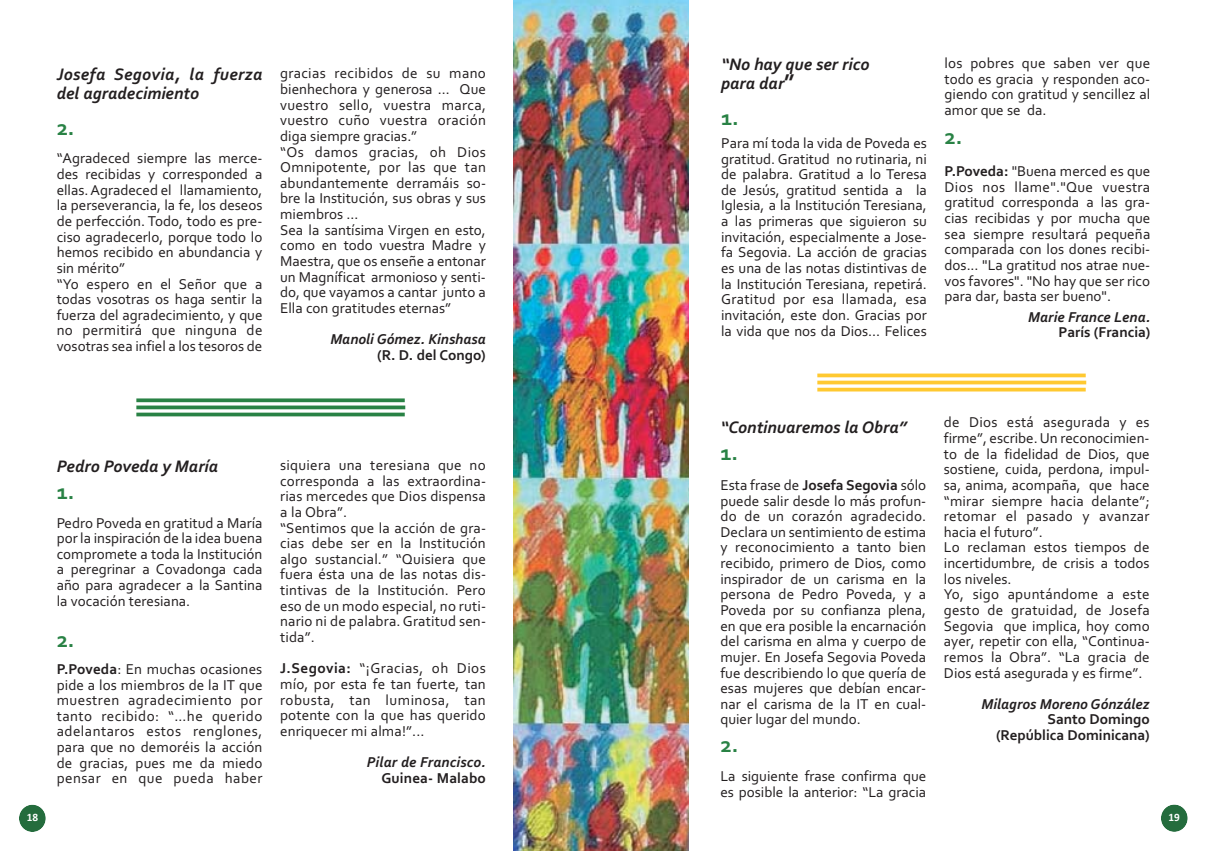
<style>
.page{position:relative;width:1205px;height:851px;background:#fff}
.page>*{position:absolute;margin:0;border:0;box-sizing:border-box;transform-origin:0 0}
.t1{font:700 22.5px "Corbel";color:#298245}
.t2{font:italic 700 17.5px/18.8px "Corbel";color:#231f20}
.t3{font:15px/15.6px "Corbel";color:#231f20;text-align:justify}
.t4{font:italic 700 15px "Corbel";color:#231f20}
.t5{font:700 15px/15.6px "Corbel";color:#231f20;text-align:right}
.t6{font:700 11.25px "Calibri";color:#fff}
.s1{font-weight:700}
.s2{font-style:normal;font-size:22.5px}
</style>
<div class="page">
<svg style="left:817px;top:373px;width:268px;height:4px"></svg>
<svg style="left:817px;top:380px;width:269px;height:4px"></svg>
<svg style="left:817px;top:387px;width:268px;height:4px"></svg>
<svg style="left:136px;top:398px;width:269px;height:4px"></svg>
<svg style="left:136px;top:405px;width:269px;height:4px"></svg>
<svg style="left:136px;top:412px;width:269px;height:4px"></svg>
<img style="left:513px;top:0;width:175px;height:850px">
<svg style="left:19px;top:804px;width:27px;height:28px"></svg>
<svg style="left:1161px;top:804px;width:27px;height:28px"></svg>
<p class="t2" style="left:57px;top:67px;width:207px">Josefa Segovia, la fuerza del agradecimiento</p>
<h1 class="t1" style="left:57px;top:119px;width:19px">2.</h1>
<p class="t3" style="left:57px;top:152px;width:207px;text-align:left">“Agradeced siempre las merce‐ des recibidas y corresponded a ellas. Agradeced el llamamiento, la perseverancia, la fe, los deseos de perfección. Todo, todo es pre‐ ciso agradecerlo, porque todo lo hemos recibido en abundancia y sin mérito”<br>“Yo espero en el Señor que a todas vosotras os haga sentir la fuerza del agradecimiento, y que no permitirá que ninguna de vosotras sea infiel a los tesoros de</p>
<p class="t3" style="left:280px;top:67px;width:207px;text-align:left">gracias recibidos de su mano bienhechora y generosa … Que vuestro sello, vuestra marca, vuestro cuño vuestra oración diga siempre gracias.”<br>“Os damos gracias, oh Dios<br>Omnipotente, por las que tan abundantemente derramáis so‐ bre la Institución, sus obras y sus miembros …<br>Sea la santísima Virgen en esto, como en todo vuestra Madre y<br>Maestra, que os enseñe a entonar un Magníficat armonioso y senti‐ do, que vayamos a cantar junto a<br>Ella con gratitudes eternas”</p>
<p class="t4" style="left:330px;top:333px;width:157px">Manoli Gómez. Kinshasa</p>
<p class="t5" style="left:377px;top:348px;width:110px">(R. D. del Congo)</p>
<p class="t2" style="left:57px;top:458px;width:163px">Pedro Poveda y María</p>
<h1 class="t1" style="left:57px;top:483px;width:19px">1.</h1>
<p class="t3" style="left:57px;top:516px;width:207px">Pedro Poveda en gratitud a María por la inspiración de la idea buena compromete a toda la Institución a peregrinar a Covadonga cada año para agradecer a la Santina la vocación teresiana.</p>
<h1 class="t1" style="left:57px;top:631px;width:19px">2.</h1>
<p class="t3" style="left:57px;top:662px;width:207px"><span class="s1">P.Poveda</span>: En muchas ocasiones pide a los miembros de la IT que muestren agradecimiento por tanto recibido: “…he querido adelantaros estos renglones, para que no demoréis la acción de gracias, pues me da miedo pensar en que pueda haber</p>
<p class="t3" style="left:280px;top:458px;width:207px;text-align:left">siquiera una teresiana que no corresponda a las extraordina‐ rias mercedes que Dios dispensa a la Obra”.<br>“Sentimos que la acción de gra‐ cias debe ser en la Institución algo sustancial.” “Quisiera que fuera ésta una de las notas dis‐ tintivas de la Institución. Pero eso de un modo especial, no ruti‐ nario ni de palabra. Gratitud sen‐ tida”.</p>
<p class="t3" style="left:280px;top:661px;width:207px"><span class="s1">J.Segovia:</span> “¡Gracias, oh Dios mío, por esta fe tan fuerte, tan robusta, tan luminosa, tan potente con la que has querido enriquecer mi alma!”...</p>
<p class="t4" style="left:367px;top:756px;width:121px">Pilar de Francisco.</p>
<p class="t5" style="left:381px;top:771px;width:106px">Guinea‐ Malabo</p>
<p class="t2" style="left:721px;top:56px;width:150px">“No hay que ser rico para dar<span class="s2">”</span></p>
<h1 class="t1" style="left:721px;top:109px;width:19px">1.</h1>
<p class="t3" style="left:721px;top:137px;width:207px">Para mí toda la vida de Poveda es gratitud. Gratitud no rutinaria, ni de palabra. Gratitud a lo Teresa de Jesús, gratitud sentida a la Iglesia, a la Institución Teresiana, a las primeras que siguieron su invitación, especialmente a Jose‐ fa Segovia. La acción de gracias es una de las notas distintivas de la Institución Teresiana, repetirá.<br>Gratitud por esa llamada, esa invitación, este don. Gracias por la vida que nos da Dios... Felices</p>
<p class="t3" style="left:944px;top:57px;width:207px">los pobres que saben ver que todo es gracia y responden aco‐ giendo con gratitud y sencillez al amor que se da.</p>
<h1 class="t1" style="left:944px;top:128px;width:19px">2.</h1>
<p class="t3" style="left:944px;top:165px;width:207px"><span class="s1">P.Poveda:</span> "Buena merced es que Dios nos llame"."Que vuestra gratitud corresponda a las gra‐ cias recibidas y por mucha que sea siempre resultará pequeña comparada con los dones recibi‐ dos... "La gratitud nos atrae nue‐ vos favores". "No hay que ser rico para dar, basta ser bueno".</p>
<p class="t4" style="left:1028px;top:311px;width:123px">Marie France Lena.</p>
<p class="t5" style="left:1058px;top:326px;width:93px">París (Francia)</p>
<p class="t2" style="left:720px;top:419px;width:188px">“Continuaremos la Obra”</p>
<h1 class="t1" style="left:720px;top:444px;width:19px">1.</h1>
<p class="t3" style="left:720px;top:478px;width:207px">Esta frase de <span class="s1">Josefa Segovia</span> sólo puede salir desde lo más profun‐ do de un corazón agradecido.<br>Declara un sentimiento de estima y reconocimiento a tanto bien recibido, primero de Dios, como inspirador de un carisma en la persona de Pedro Poveda, y a Poveda por su confianza plena, en que era posible la encarnación del carisma en alma y cuerpo de mujer. En Josefa Segovia Poveda fue describiendo lo que quería de esas mujeres que debían encar‐ nar el carisma de la IT en cual‐ quier lugar del mundo.</p>
<h1 class="t1" style="left:720px;top:735px;width:19px">2.</h1>
<p class="t3" style="left:720px;top:769px;width:207px">La siguiente frase confirma que es posible la anterior: “La gracia</p>
<p class="t3" style="left:944px;top:416px;width:207px;text-align:left">de Dios está asegurada y es firme”, escribe. Un reconocimien‐ to de la fidelidad de Dios, que sostiene, cuida, perdona, impul‐ sa, anima, acompaña, que hace “mirar siempre hacia delante”; retomar el pasado y avanzar hacia el futuro”.<br>Lo reclaman estos tiempos de incertidumbre, de crisis a todos los niveles.<br>Yo, sigo apuntándome a este gesto de gratuidad, de Josefa<br>Segovia que implica, hoy como ayer, repetir con ella, “Continua‐ remos la Obra”. “La gracia de<br>Dios está asegurada y es firme”.</p>
<p class="t4" style="left:981px;top:698px;width:170px">Milagros Moreno Gónzález</p>
<p class="t5" style="left:996px;top:713px;width:155px">Santo Domingo (República Dominicana)</p>
<p class="t6" style="left:27px;top:810px;width:13px">18</p>
<p class="t6" style="left:1168px;top:810px;width:13px">19</p>
</div>
